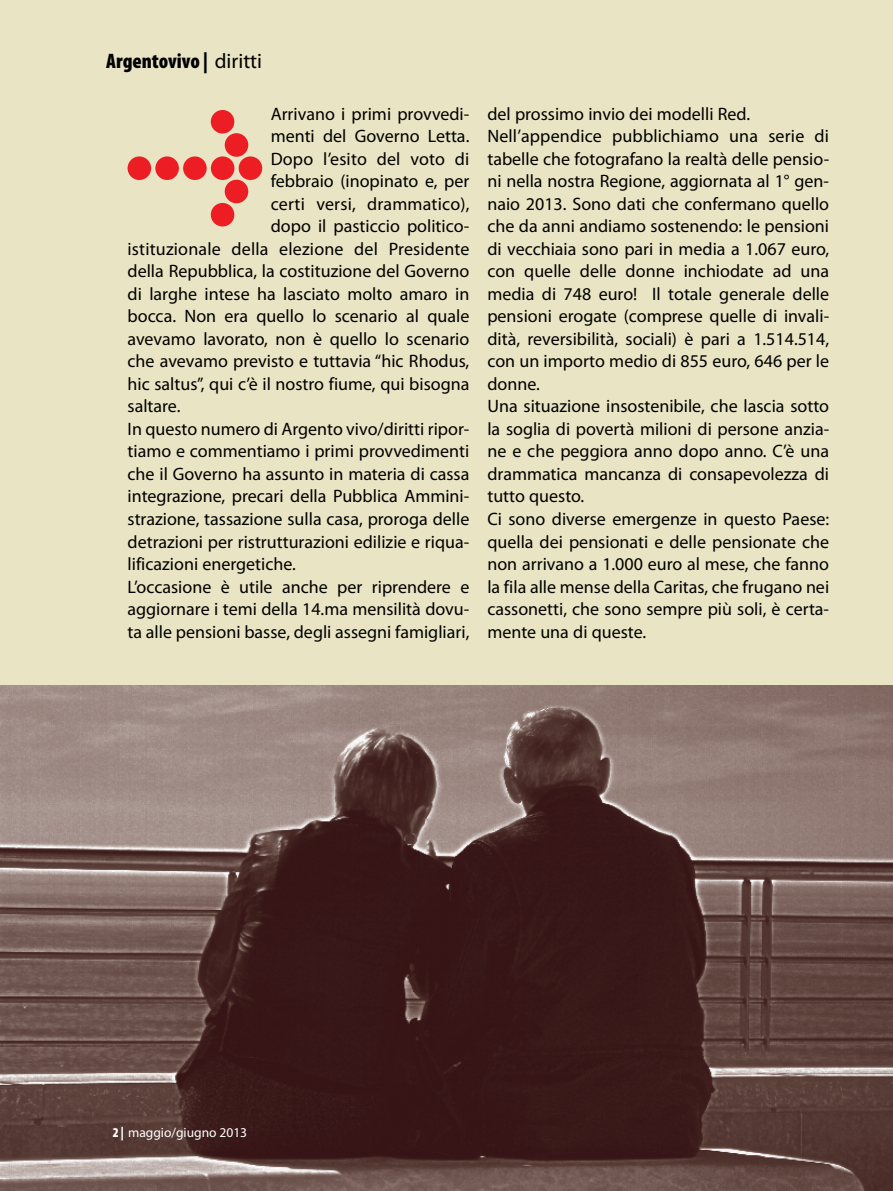
<style>
.page{position:relative;width:893px;height:1191px;background:#fff}
.page>*{position:absolute;margin:0;border:0;box-sizing:border-box;transform-origin:0 0}
.t1{font:900 condensed 21px "Myriad Pro";color:#000}
.t2{font:18px/22.5px "Myriad Pro";color:#000}
.t3{font:13.5px "Myriad Pro";color:#fff}
.s1{font-weight:400;font-stretch:normal}
.s2{font-weight:900;font-stretch:condensed}
</style>
<div class="page">
<img style="left:0;top:684px;width:893px;height:507px">
<div style="left:0;top:0;width:893px;height:684px;background:#e9e4c3"></div>
<svg style="left:128px;top:110px;width:134px;height:116px"></svg>
<p class="t1" style="left:106px;top:49px;width:157px">Argentovivo | <span class="s1">diritti</span></p>
<p class="t2" style="left:271px;top:102px;width:200px">Arrivano i primi provvedi-</p>
<p class="t2" style="left:271px;top:125px;width:200px">menti del Governo Letta.</p>
<p class="t2" style="left:271px;top:147px;width:200px">Dopo l’esito del voto di</p>
<p class="t2" style="left:271px;top:170px;width:200px">febbraio (inopinato e, per</p>
<p class="t2" style="left:271px;top:192px;width:200px">certi versi, drammatico),</p>
<p class="t2" style="left:271px;top:215px;width:200px">dopo il pasticcio politico-</p>
<p class="t2" style="left:128px;top:237px;width:343px">istituzionale della elezione del Presidente</p>
<p class="t2" style="left:128px;top:260px;width:343px">della Repubblica, la costituzione del Governo</p>
<p class="t2" style="left:128px;top:282px;width:343px">di larghe intese ha lasciato molto amaro in</p>
<p class="t2" style="left:128px;top:305px;width:343px">bocca. Non era quello lo scenario al quale</p>
<p class="t2" style="left:128px;top:327px;width:343px">avevamo lavorato, non è quello lo scenario</p>
<p class="t2" style="left:128px;top:350px;width:343px">che avevamo previsto e tuttavia “hic Rhodus,</p>
<p class="t2" style="left:128px;top:372px;width:343px">hic saltus”, qui c’è il nostro fiume, qui bisogna</p>
<p class="t2" style="left:128px;top:395px;width:54px">saltare.</p>
<p class="t2" style="left:128px;top:417px;width:343px">In questo numero di Argento vivo/diritti ripor-</p>
<p class="t2" style="left:128px;top:440px;width:343px">tiamo e commentiamo i primi provvedimenti</p>
<p class="t2" style="left:128px;top:462px;width:343px">che il Governo ha assunto in materia di cassa</p>
<p class="t2" style="left:128px;top:485px;width:343px">integrazione, precari della Pubblica Ammini-</p>
<p class="t2" style="left:128px;top:507px;width:343px">strazione, tassazione sulla casa, proroga delle</p>
<p class="t2" style="left:128px;top:530px;width:343px">detrazioni per ristrutturazioni edilizie e riqua-</p>
<p class="t2" style="left:128px;top:552px;width:170px">lificazioni energetiche.</p>
<p class="t2" style="left:128px;top:575px;width:343px">L’occasione è utile anche per riprendere e</p>
<p class="t2" style="left:128px;top:597px;width:343px">aggiornare i temi della 14.ma mensilità dovu-</p>
<p class="t2" style="left:128px;top:620px;width:343px">ta alle pensioni basse, degli assegni famigliari,</p>
<p class="t2" style="left:487px;top:102px;width:343px">del prossimo invio dei modelli Red.<br>Nell’appendice pubblichiamo una serie di tabelle che fotografano la realtà delle pensio&shy;ni nella nostra Regione, aggiornata al 1° gen&shy;naio 2013. Sono dati che confermano quello che da anni andiamo sostenendo: le pensioni di vecchiaia sono pari in media a 1.067 euro, con quelle delle donne inchiodate ad una media di 748 euro! Il totale generale delle pensioni erogate (comprese quelle di invali&shy;dità, reversibilità, sociali) è pari a 1.514.514, con un importo medio di 855 euro, 646 per le donne.<br>Una situazione insostenibile, che lascia sotto la soglia di povertà milioni di persone anzia&shy;ne e che peggiora anno dopo anno. C’è una drammatica mancanza di consapevolezza di tutto questo.<br>Ci sono diverse emergenze in questo Paese: quella dei pensionati e delle pensionate che non arrivano a 1.000 euro al mese, che fanno la fila alle mense della Caritas, che frugano nei cassonetti, che sono sempre più soli, è certa&shy;mente una di queste.</p>
<p class="t3" style="left:113px;top:1124px;width:136px"><span class="s2">2 |</span> maggio/giugno 2013</p>
</div>
